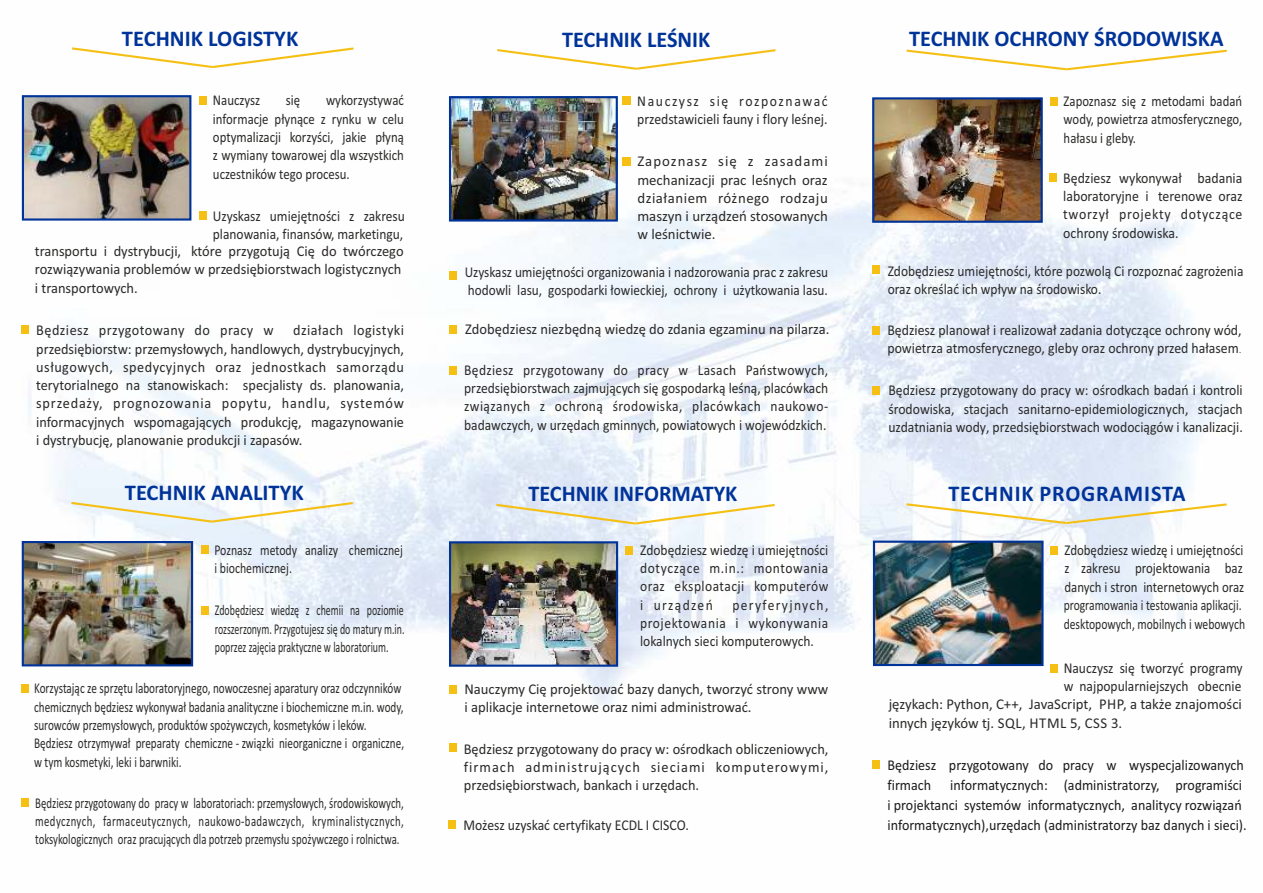
<style>
.page{position:relative;width:1263px;height:893px;background:#fff}
.page>*{position:absolute;margin:0;border:0;box-sizing:border-box;transform-origin:0 0}
.t1{font:700 22.5px "Calibri";color:#039}
.t2{font:700 22.5px "Calibri";letter-spacing:.04em;color:#039}
.t3{font:15px/18.3px "Calibri";color:#2b2a29;scale:.9 1}
.t4{font:15px/18.3px "Calibri";color:#2b2a29}
.t5{font:15px/18.3px "Calibri";color:#2b2a29;text-align:justify;scale:.95 1}
.t6{font:15px/18.3px "Calibri";color:#2b2a29;scale:.75 1}
.t7{font:15px/18.3px "Calibri";color:#2b2a29;scale:.96 1}
.t8{font:15px/18.3px "Calibri";color:#2b2a29;scale:.91 1}
.t9{font:15px/18.3px "Calibri";color:#2b2a29;text-align:justify;scale:.72 1}
.t10{font:15px/20.1px "Calibri";color:#1b1b1b;scale:.94 1}
.t11{font:15px/18.3px "Calibri";color:#2b2a29;text-align:justify;scale:.85 1}
.t12{font:15px/18.3px "Calibri";color:#2b2a29;text-align:justify;scale:.92 1}
.t13{font:15px/18.3px "Calibri";color:#2b2a29;scale:.89 1}
.t14{font:15px/18.3px "Calibri";color:#2b2a29;text-align:justify;scale:.66 1}
.t15{font:15px/18.3px "Calibri";color:#2b2a29;text-align:justify;scale:.86 1}
.t16{font:15px/18.3px "Calibri";color:#2b2a29;scale:.78 1}
.t17{font:15px/18.3px "Calibri";color:#2b2a29;scale:.79 1}
.t18{font:15px "Calibri";letter-spacing:.03em;color:#2b2a29;scale:.95 1}
.s1{font-family:"Futura TEE Ligh"}
</style>
<div class="page">
<img style="left:21px;top:128px;width:1212px;height:577px">
<img style="left:25px;top:98px;width:163px;height:120px">
<div style="left:22px;top:95px;width:169px;height:126px;border:2px solid #039"></div>
<svg style="left:72px;top:47px;width:282px;height:22px"></svg>
<div style="left:199px;top:96px;width:8px;height:8px;background:#f5c013"></div>
<div style="left:199px;top:212px;width:8px;height:8px;background:#f5c013"></div>
<div style="left:21px;top:325px;width:8px;height:9px;background:#f5c013"></div>
<svg style="left:494px;top:502px;width:283px;height:24px"></svg>
<div style="left:449px;top:744px;width:7px;height:8px;background:#f5c013"></div>
<div style="left:448px;top:821px;width:8px;height:8px;background:#f5c013"></div>
<div style="left:625px;top:546px;width:8px;height:8px;background:#f5c013"></div>
<div style="left:449px;top:685px;width:8px;height:8px;background:#f5c013"></div>
<img style="left:452px;top:544px;width:163px;height:120px">
<div style="left:449px;top:541px;width:169px;height:126px;border:2px solid #039"></div>
<svg style="left:497px;top:49px;width:279px;height:21px"></svg>
<div style="left:622px;top:97px;width:8px;height:8px;background:#f5c013"></div>
<div style="left:622px;top:157px;width:8px;height:9px;background:#f5c013"></div>
<div style="left:449px;top:366px;width:8px;height:9px;background:#f5c013"></div>
<img style="left:452px;top:99px;width:163px;height:120px">
<div style="left:449px;top:96px;width:169px;height:126px;border:2px solid #039"></div>
<div style="left:449px;top:325px;width:8px;height:8px;background:#f5c013"></div>
<div style="left:449px;top:271px;width:8px;height:8px;background:#f5c013"></div>
<div style="left:1050px;top:97px;width:7px;height:9px;background:#f5c013"></div>
<div style="left:1049px;top:174px;width:8px;height:8px;background:#f5c013"></div>
<div style="left:872px;top:266px;width:8px;height:8px;background:#f5c013"></div>
<div style="left:872px;top:326px;width:8px;height:8px;background:#f5c013"></div>
<div style="left:872px;top:386px;width:8px;height:9px;background:#f5c013"></div>
<svg style="left:906px;top:49px;width:321px;height:22px"></svg>
<svg style="left:904px;top:502px;width:325px;height:23px"></svg>
<img style="left:875px;top:100px;width:165px;height:120px">
<div style="left:872px;top:97px;width:171px;height:126px;border:2px solid #039"></div>
<div style="left:1050px;top:546px;width:8px;height:9px;background:#f5c013"></div>
<div style="left:1050px;top:664px;width:7px;height:8px;background:#f5c013"></div>
<div style="left:872px;top:761px;width:8px;height:8px;background:#f5c013"></div>
<img style="left:876px;top:544px;width:164px;height:119px">
<div style="left:873px;top:541px;width:170px;height:125px;border:2px solid #039"></div>
<svg style="left:69px;top:501px;width:286px;height:23px"></svg>
<div style="left:201px;top:545px;width:8px;height:8px;background:#f5c013"></div>
<div style="left:21px;top:799px;width:8px;height:8px;background:#f5c013"></div>
<div style="left:21px;top:684px;width:8px;height:9px;background:#f5c013"></div>
<img style="left:25px;top:544px;width:165px;height:119px">
<div style="left:22px;top:541px;width:171px;height:125px;border:2px solid #039"></div>
<div style="left:201px;top:606px;width:8px;height:8px;background:#f5c013"></div>
<h1 class="t1" style="left:122px;top:29px;width:178px">TECHNIK LOGISTYK</h1>
<p class="t11" style="left:213px;top:93px;width:226px;text-indent:113px">wykorzystywać informacje płynące z rynku w celu optymalizacji korzyści, jakie płyną z wymiany towarowej dla wszystkich uczestników tego procesu.</p>
<p class="t3" style="left:213px;top:208px;width:215px">Uzyskasz umiejętności z zakresu planowania, finansów, marketingu,</p>
<p class="t11" style="left:213px;top:93px;width:57px">Nauczysz</p>
<p class="t11" style="left:286px;top:93px;width:18px">się</p>
<p class="t7" style="left:35px;top:243px;width:386px">transportu i dystrybucji, które przygotują Cię do twórczego rozwiązywania problemów w przedsiębiorstwach logistycznych i transportowych.</p>
<p class="t18" style="left:36px;top:324px;width:251px">Będziesz przygotowany do pracy w</p>
<p class="t5" style="left:36px;top:322px;width:389px;text-indent:257px">działach logistyki przedsiębiorstw: przemysłowych, handlowych, dystrybucyjnych, usługowych, spedycyjnych oraz jednostkach samorządu terytorialnego na stanowiskach: specjalisty ds. planowania, sprzedaży, prognozowania popytu, handlu, systemów informacyjnych wspomagających produkcję, magazynowanie i dystrybucję, planowanie produkcji i zapasów.</p>
<h1 class="t1" style="left:125px;top:484px;width:180px">TECHNIK ANALITYK</h1>
<p class="t17" style="left:214px;top:542px;width:240px">Poznasz metody analizy chemicznej i biochemicznej.</p>
<p class="t14" style="left:215px;top:602px;width:289px">Zdobędziesz wiedzę z chemii na poziomie rozszerzonym. Przygotujesz się do matury m.in. poprzez zajęcia praktyczne w laboratorium.</p>
<p class="t6" style="left:34px;top:680px;width:495px">Korzystając ze sprzętu laboratoryjnego, nowoczesnej aparatury oraz odczynników chemicznych będziesz wykonywał badania analityczne i biochemiczne m.in. wody, surowców przemysłowych, produktów spożywczych, kosmetyków i leków.<br>Będziesz otrzymywał preparaty chemiczne - związki nieorganiczne i organiczne, w tym kosmetyki, leki i barwniki.</p>
<p class="t9" style="left:35px;top:795px;width:514px">Będziesz przygotowany do pracy w laboratoriach: przemysłowych, środowiskowych, medycznych, farmaceutycznych, naukowo-badawczych, kryminalistycznych, toksykologicznych oraz pracujących dla potrzeb przemysłu spożywczego i rolnictwa.</p>
<h1 class="t1" style="left:562px;top:30px;width:150px">TECHNIK LEŚNIK</h1>
<p class="t8" style="left:637px;top:93px;width:211px">Nauczysz się rozpoznawać przedstawicieli fauny i flory leśnej.</p>
<p class="t4" style="left:637px;top:153px;width:192px;text-align:justify">Zapoznasz się z zasadami mechanizacji prac leśnych oraz działaniem różnego rodzaju maszyn i urządzeń stosowanych w leśnictwie.</p>
<p class="t13" style="left:465px;top:264px;width:410px">Uzyskasz umiejętności organizowania i nadzorowania prac z zakresu hodowli lasu, gospodarki łowieckiej, ochrony i użytkowania lasu.</p>
<p class="t4" style="left:465px;top:321px;width:366px">Zdobędziesz niezbędną wiedzę do zdania egzaminu na pilarza.</p>
<p class="t3" style="left:464px;top:362px;width:406px;text-align:justify">Będziesz przygotowany do pracy w Lasach Państwowych, przedsiębiorstwach zajmujących się gospodarką leśną, placówkach związanych z ochroną środowiska, placówkach naukowo&shy;badawczych, w urzędach gminnych, powiatowych i wojewódzkich.</p>
<h1 class="t1" style="left:528px;top:484px;width:210px">TECHNIK INFORMATYK</h1>
<p class="t3" style="left:640px;top:542px;width:211px;text-align:justify">Zdobędziesz wiedzę i umiejętności dotyczące m.in.: montowania oraz eksploatacji komputerów i urządzeń</p>
<p class="t3" style="left:640px;top:597px;width:211px;text-align:justify;text-indent:92px">peryferyjnych, projektowania i wykonywania lokalnych sieci komputerowych.</p>
<p class="t4" style="left:464px;top:681px;width:365px">Nauczymy Cię projektować bazy danych, tworzyć strony www i aplikacje internetowe oraz nimi administrować.</p>
<p class="t7" style="left:464px;top:741px;width:381px;text-align:justify">Będziesz przygotowany do pracy w: ośrodkach obliczeniowych, firmach administrujących sieciami komputerowymi, przedsiębiorstwach, bankach i urzędach.</p>
<p class="t8" style="left:463px;top:817px;width:249px">Możesz uzyskać certyfikaty ECDL I CISCO.</p>
<h1 class="t1" style="left:909px;top:29px;width:316px">TECHNIK OCHRONY ŚRODOWISKA</h1>
<p class="t11" style="left:1064px;top:93px;width:212px">Zapoznasz się z metodami badań wody, powietrza atmosferycznego, hałasu i gleby.</p>
<p class="t12" style="left:1063px;top:170px;width:196px">Będziesz wykonywał badania laboratoryjne i terenowe oraz tworzył projekty dotyczące ochrony środowiska.</p>
<p class="t3" style="left:888px;top:263px;width:397px">Zdobędziesz umiejętności, które pozwolą Ci rozpoznać zagrożenia oraz określać ich wpływ na środowisko.</p>
<p class="t12" style="left:887px;top:322px;width:387px">Będziesz planował i realizował zadania dotyczące ochrony wód, powietrza atmosferycznego, gleby oraz ochrony przed hałasem<span class="s1">.</span></p>
<p class="t8" style="left:888px;top:382px;width:391px;text-align:justify">Będziesz przygotowany do pracy w: ośrodkach badań i kontroli środowiska, stacjach sanitarno-epidemiologicznych, stacjach uzdatniania wody, przedsiębiorstwach wodociągów i kanalizacji.</p>
<h1 class="t2" style="left:948px;top:484px;width:239px">TECHNIK PROGRAMISTA</h1>
<p class="t15" style="left:1064px;top:542px;width:211px">Zdobędziesz wiedzę i umiejętności z zakresu projektowania baz danych i stron internetowych oraz</p>
<p class="t16" style="left:1064px;top:597px;width:234px">programowania i testowania aplikacji. desktopowych, mobilnych i webowych</p>
<p class="t3" style="left:1064px;top:660px;width:200px">Nauczysz się tworzyć programy w najpopularniejszych obecnie</p>
<p class="t4" style="left:889px;top:696px;width:355px">językach: Python, C++, JavaScript, PHP, a także znajomości innych języków tj. SQL, HTML 5, CSS 3.</p>
<p class="t10" style="left:887px;top:756px;width:381px">Będziesz przygotowany do pracy w wyspecjalizowanych firmach</p>
<p class="t10" style="left:887px;top:776px;width:384px;text-indent:63px">informatycznych: (administratorzy, programiści i projektanci systemów informatycznych, analitycy rozwiązań informatycznych),urzędach (administratorzy baz danych i sieci).</p>
</div>
